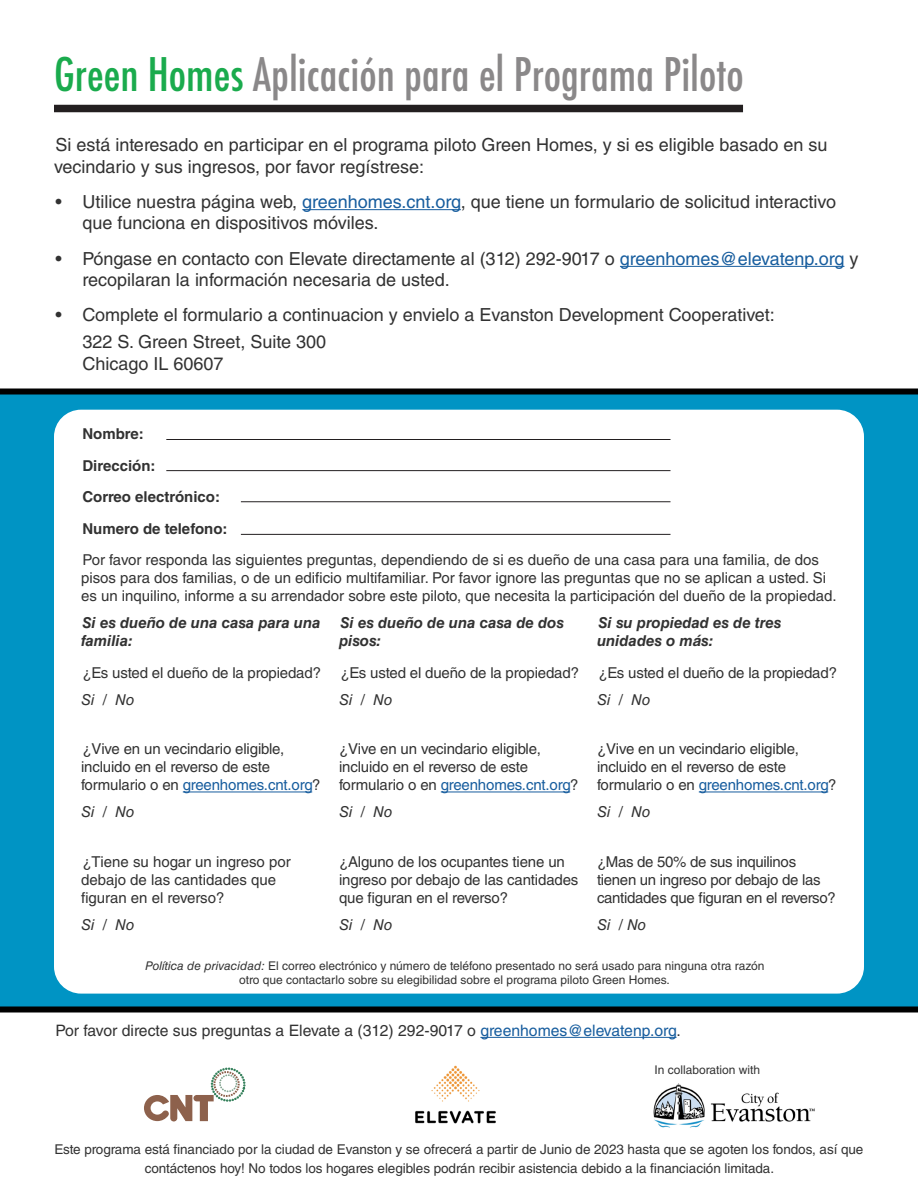
<style>
.page{position:relative;width:918px;height:1188px;background:#fff}
.page>*{position:absolute;margin:0;border:0;box-sizing:border-box;transform-origin:0 0}
.t1{font:500 condensed 45px "Futura";color:#8a8889}
.Paragraph_Style_1{font:18px/21.6px "Helvetica LT Std";color:#323232}
.Paragraph_Style_1-2{font:15.75px "Helvetica LT Std";color:#323232}
.Paragraph_Style_1-3{font:15px/18px "Helvetica LT Std";letter-spacing:-.01em;color:#323232}
.Paragraph_Style_1-4{font:italic 700 15px/18px "Helvetica LT Std";color:#323232}
.Paragraph_Style_1-5{font:700 15px "Helvetica LT Std";color:#323232}
.Paragraph_Style_1-6{font:italic 15px "Helvetica LT Std";color:#323232}
.Paragraph_Style_1-7{font:13.5px/19.5px "Helvetica LT Std";letter-spacing:-.005em;color:#323232;text-align:center}
.Paragraph_Style_1-8{font:12px/14.4px "Helvetica LT Std";color:#323232;text-align:center}
.s1{color:#1aab4d}
.s2{color:#175d9e}
.s3{font-style:italic}
</style>
<div class="page">
<div style="left:1px;top:392px;width:917px;height:618px;background:#0094c4"></div>
<div style="left:54px;top:410px;width:810px;height:584px;background:#fff;border-radius:27px"></div>
<div style="left:54px;top:105px;width:689px;height:7px;background:#231f20"></div>
<div style="left:0;top:388px;width:918px;height:6px;background:#000"></div>
<hr style="left:302px;top:209px;width:159px;height:1px;background:#175d9e">
<hr style="left:620px;top:266px;width:224px;height:1px;background:#175d9e">
<div style="left:0;top:1006px;width:918px;height:6px;background:#000"></div>
<hr style="left:166px;top:439px;width:504px;height:1px;background:#231f20">
<hr style="left:183px;top:792px;width:129px;height:1px;background:#175d9e">
<hr style="left:441px;top:792px;width:129px;height:1px;background:#175d9e">
<hr style="left:699px;top:792px;width:129px;height:1px;background:#175d9e">
<hr style="left:480px;top:1037px;width:197px;height:1px;background:#175d9e">
<hr style="left:166px;top:470px;width:504px;height:1px;background:#231f20">
<hr style="left:241px;top:501px;width:429px;height:1px;background:#231f20">
<hr style="left:241px;top:534px;width:429px;height:1px;background:#231f20">
<svg style="left:144px;top:1067px;width:102px;height:54px"></svg>
<img style="left:415px;top:1065px;width:81px;height:59px">
<img style="left:653px;top:1083px;width:162px;height:45px">
<p class="t1" style="left:54px;top:46px;width:691px"><span class="s1">Green Homes</span> Aplicación para el Programa Piloto</p>
<p class="Paragraph_Style_1" style="left:54px;top:134px;width:775px">Si está interesado en participar en el programa piloto Green Homes, y si es eligible basado en su vecindario y sus ingresos, por favor regístrese:</p>
<p class="Paragraph_Style_1" style="left:82px;top:191px;width:755px;text-indent:-27px">• Utilice nuestra página web, <span class="s2">greenhomes.cnt.org</span>, que tiene un formulario de solicitud interactivo que funciona en dispositivos móviles.</p>
<p class="Paragraph_Style_1" style="left:82px;top:247px;width:777px;text-indent:-27px">• Póngase en contacto con Elevate directamente al (312) 292-9017 o <span class="s2">greenhomes@elevatenp.org</span> y recopilaran la información necesaria de usted.</p>
<p class="Paragraph_Style_1" style="left:82px;top:301px;width:694px;line-height:27px;text-indent:-27px">• Complete el formulario a continuacion y envielo a Evanston Development Cooperativet:<br>322 S. Green Street, Suite 300</p>
<p class="Paragraph_Style_1" style="left:82px;top:353px;width:143px">Chicago IL 60607</p>
<p class="Paragraph_Style_1-5" style="left:82px;top:425px;width:63px">Nombre:</p>
<p class="Paragraph_Style_1-5" style="left:82px;top:457px;width:75px">Dirección:</p>
<p class="Paragraph_Style_1-5" style="left:82px;top:488px;width:139px">Correo electrónico:</p>
<p class="Paragraph_Style_1-5" style="left:82px;top:520px;width:147px">Numero de telefono:</p>
<p class="Paragraph_Style_1-3" style="left:81px;top:551px;width:757px">Por favor responda las siguientes preguntas, dependiendo de si es dueño de una casa para una familia, de dos pisos para dos familias, o de un edificio multifamiliar. Por favor ignore las preguntas que no se aplican a usted. Si es un inquilino, informe a su arrendador sobre este piloto, que necesita la participación del dueño de la propiedad.</p>
<p class="Paragraph_Style_1-4" style="left:81px;top:614px;width:241px">Si es dueño de una casa para una familia:</p>
<p class="Paragraph_Style_1-3" style="left:81px;top:659px;width:242px;line-height:27px">¿Es usted el dueño de la propiedad?<br><span class="s3">Si / No</span></p>
<p class="Paragraph_Style_1-3" style="left:81px;top:740px;width:241px">¿Vive en un vecindario eligible, incluido en el reverso de este formulario o en <span class="s2">greenhomes.cnt.org</span>?</p>
<p class="Paragraph_Style_1-6" style="left:81px;top:804px;width:55px">Si / No</p>
<p class="Paragraph_Style_1-3" style="left:81px;top:853px;width:211px">¿Tiene su hogar un ingreso por debajo de las cantidades que figuran en el reverso?</p>
<p class="Paragraph_Style_1-6" style="left:81px;top:916px;width:55px">Si / No</p>
<p class="Paragraph_Style_1-4" style="left:339px;top:614px;width:226px">Si es dueño de una casa de dos pisos:</p>
<p class="Paragraph_Style_1-3" style="left:339px;top:659px;width:242px;line-height:27px">¿Es usted el dueño de la propiedad?<br><span class="s3">Si / No</span></p>
<p class="Paragraph_Style_1-3" style="left:339px;top:740px;width:241px">¿Vive en un vecindario eligible, incluido en el reverso de este formulario o en <span class="s2">greenhomes.cnt.org</span>?</p>
<p class="Paragraph_Style_1-6" style="left:339px;top:804px;width:55px">Si / No</p>
<p class="Paragraph_Style_1-3" style="left:339px;top:853px;width:241px">¿Alguno de los ocupantes tiene un ingreso por debajo de las cantidades que figuran en el reverso?</p>
<p class="Paragraph_Style_1-6" style="left:339px;top:916px;width:55px">Si / No</p>
<p class="Paragraph_Style_1-4" style="left:597px;top:614px;width:186px">Si su propiedad es de tres unidades o más:</p>
<p class="Paragraph_Style_1-3" style="left:597px;top:659px;width:242px;line-height:27px">¿Es usted el dueño de la propiedad?<br><span class="s3">Si / No</span></p>
<p class="Paragraph_Style_1-3" style="left:597px;top:740px;width:241px">¿Vive en un vecindario eligible, incluido en el reverso de este formulario o en <span class="s2">greenhomes.cnt.org</span>?</p>
<p class="Paragraph_Style_1-6" style="left:597px;top:804px;width:55px">Si / No</p>
<p class="Paragraph_Style_1-3" style="left:597px;top:853px;width:240px">¿Mas de 50% de sus inquilinos tienen un ingreso por debajo de las cantidades que figuran en el reverso?</p>
<p class="Paragraph_Style_1-6" style="left:597px;top:916px;width:51px">Si / No</p>
<p class="Paragraph_Style_1-8" style="left:145px;top:958px;width:621px"><span class="s3">Política de privacidad:</span> El correo electrónico y número de teléfono presentado no será usado para ninguna otra razón otro que contactarlo sobre su elegibilidad sobre el programa piloto Green Homes.</p>
<p class="Paragraph_Style_1-2" style="left:56px;top:1021px;width:627px">Por favor directe sus preguntas a Elevate a (312) 292-9017 o <span class="s2">greenhomes@elevatenp.org</span>.</p>
<p class="Paragraph_Style_1-8" style="left:654px;top:1062px;width:107px">In collaboration with</p>
<p class="Paragraph_Style_1-7" style="left:55px;top:1139px;width:810px">Este programa está financiado por la ciudad de Evanston y se ofrecerá a partir de Junio de 2023 hasta que se agoten los fondos, así que contáctenos hoy! No todos los hogares elegibles podrán recibir asistencia debido a la financiación limitada.</p>
</div>
